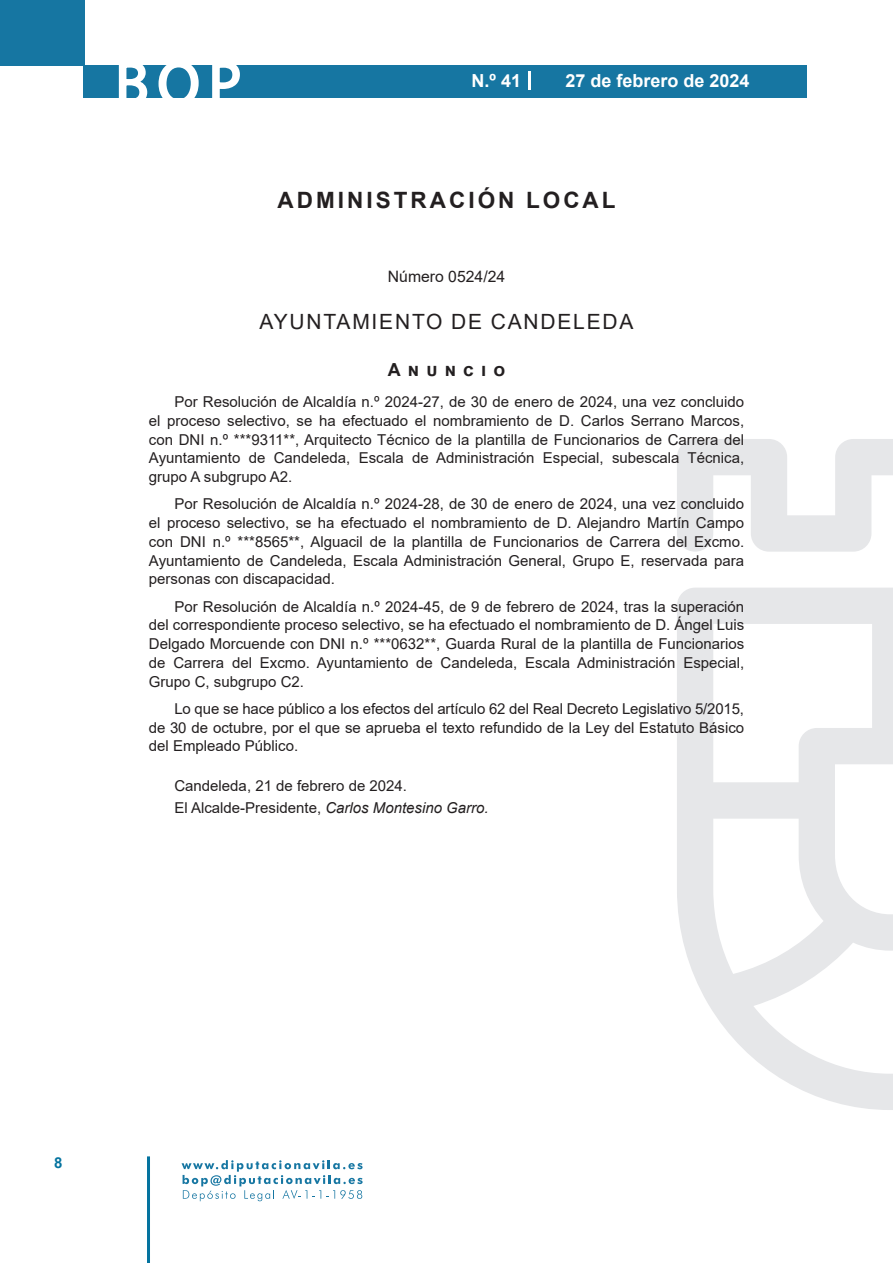
<style>
.page{position:relative;width:893px;height:1263px;background:#fff}
.page>*{position:absolute;margin:0;border:0;box-sizing:border-box;transform-origin:0 0}
.t1{font:500 61.5px "Avant Garde";color:#fff}
.h1__secion{font:700 22.5px "Arial";letter-spacing:.135em;color:#231f20}
.h2__organismo{font:21px "Arial";letter-spacing:.085em;color:#231f20}
.t2{font:700 18px "Arial";color:#fff}
.anuncio{font:700 18px "Arial";letter-spacing:.4em;color:#231f20}
.numero{font:15.75px "Arial";color:#231f20}
.texto_normal{font:15px/18.8px "Arial";color:#231f20;text-align:justify}
.firma{font:15px "Arial";color:#231f20}
.fecha{font:15px "Arial";color:#231f20}
.t3{font:700 15px "Arial";color:#04739f}
.s1{font-style:italic}
</style>
<div class="page">
<div style="left:0;top:0;width:85px;height:65px;background:#1676a2"></div>
<div style="left:84px;top:65px;width:723px;height:33px;background:#1676a2"></div>
<svg style="left:118px;top:65px;width:30px;height:33px"></svg>
<svg style="left:158px;top:65px;width:41px;height:33px"></svg>
<svg style="left:212px;top:65px;width:28px;height:33px"></svg>
<svg style="left:182px;top:1160px;width:181px;height:41px"></svg>
<hr style="left:147px;top:1156px;width:3px;height:107px;background:#04739f">
<svg style="left:529px;top:71px;width:2px;height:19px"></svg>
<svg style="left:677px;top:439px;width:216px;height:671px"></svg>
<h1 class="t1" style="left:115px;top:46px;width:128px">BOP</h1>
<p class="t2" style="left:472px;top:68px;width:51px">N.º 41</p>
<p class="t2" style="left:565px;top:68px;width:186px">27 de febrero de 2024</p>
<p class="h1__secion" style="left:277px;top:184px;width:340px">ADMINISTRACIÓN LOCAL</p>
<p class="numero" style="left:388px;top:266px;width:119px">Número 0524/24</p>
<p class="h2__organismo" style="left:260px;top:307px;width:375px">AYUNTAMIENTO DE CANDELEDA</p>
<p class="anuncio" style="left:388px;top:357px;width:119px">Anuncio</p>
<p class="texto_normal" style="left:149px;top:392px;width:597px;text-indent:26px">Por Resolución de Alcaldía n.º 2024-27, de 30 de enero de 2024, una vez concluido el proceso selectivo, se ha efectuado el nombramiento de D. Carlos Serrano Marcos, con DNI n.º ***9311**, Arquitecto Técnico de la plantilla de Funcionarios de Carrera del Ayuntamiento de Candeleda, Escala de Administración Especial, subescala Técnica, grupo A subgrupo A2.</p>
<p class="texto_normal" style="left:149px;top:495px;width:597px;text-indent:26px">Por Resolución de Alcaldía n.º 2024-28, de 30 de enero de 2024, una vez concluido el proceso selectivo, se ha efectuado el nombramiento de D. Alejandro Martín Campo con DNI n.º ***8565**, Alguacil de la plantilla de Funcionarios de Carrera del Excmo.<br>Ayuntamiento de Candeleda, Escala Administración General, Grupo E, reservada para personas con discapacidad.</p>
<p class="texto_normal" style="left:149px;top:597px;width:597px;text-indent:26px">Por Resolución de Alcaldía n.º 2024-45, de 9 de febrero de 2024, tras la superación del correspondiente proceso selectivo, se ha efectuado el nombramiento de D. Ángel Luis Delgado Morcuende con DNI n.º ***0632**, Guarda Rural de la plantilla de Funcionarios de Carrera del Excmo. Ayuntamiento de Candeleda, Escala Administración Especial, Grupo C, subgrupo C2.</p>
<p class="texto_normal" style="left:149px;top:699px;width:597px;text-indent:26px">Lo que se hace público a los efectos del artículo 62 del Real Decreto Legislativo 5/2015, de 30 de octubre, por el que se aprueba el texto refundido de la Ley del Estatuto Básico del Empleado Público.</p>
<p class="fecha" style="left:174px;top:775px;width:234px">Candeleda, 21 de febrero de 2024.</p>
<p class="firma" style="left:174px;top:797px;width:316px">El Alcalde-Presidente, <span class="s1">Carlos Montesino Garro.</span></p>
<p class="t3" style="left:54px;top:1152px;width:10px">8</p>
</div>
